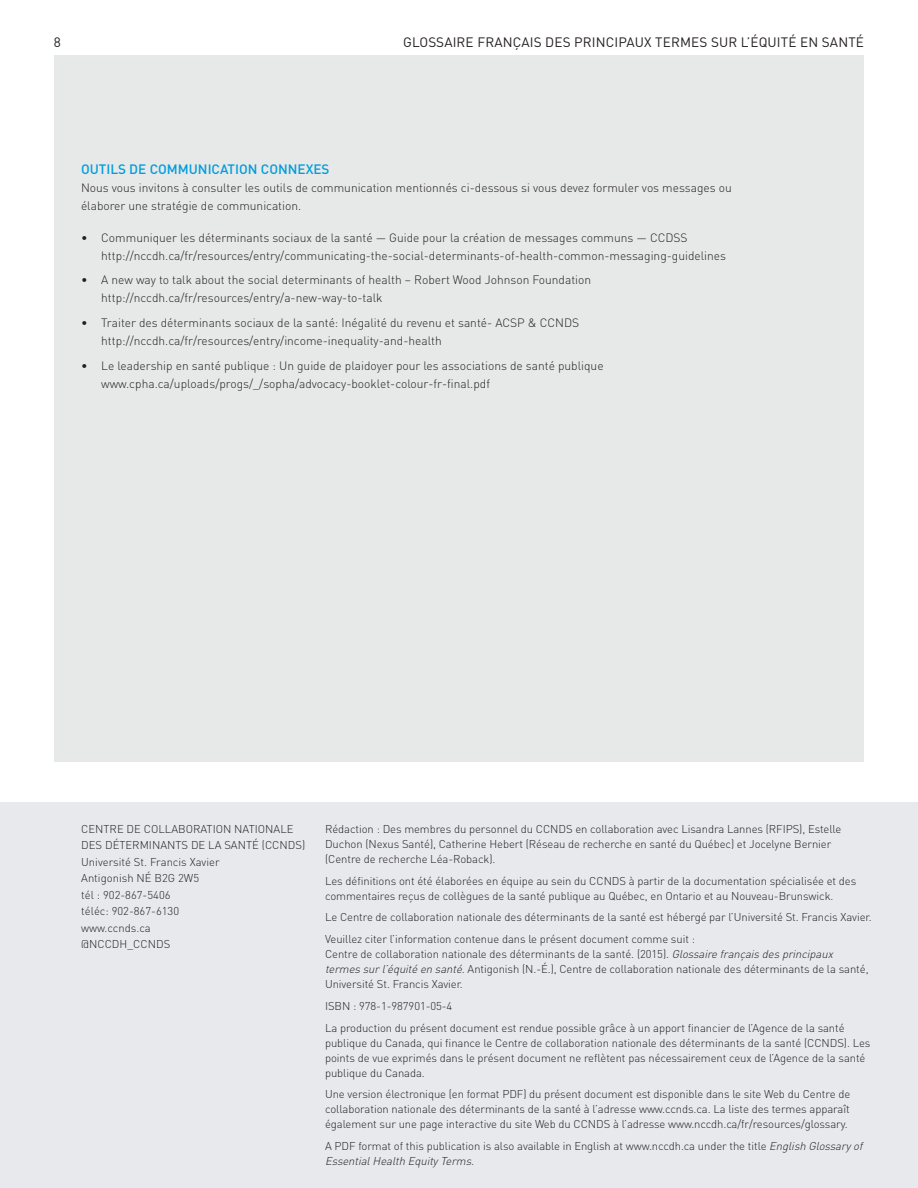
<style>
.page{position:relative;width:918px;height:1188px;background:#fff}
.page>*{position:absolute;margin:0;border:0;box-sizing:border-box;transform-origin:0 0}
.t1{font:13.5px "DIN";letter-spacing:.01em;color:#231f20}
.t2{font:500 13.5px "DIN";color:#009ddc}
.t3{font:300 12px/18px "DIN";color:#231f20}
.t4{font:300 11.25px/15px "DIN";letter-spacing:-.005em;color:#231f20}
.s1{font-style:italic}
</style>
<div class="page">
<div style="left:0;top:802px;width:918px;height:386px;background:#e7e9ec"></div>
<div style="left:54px;top:55px;width:810px;height:706px;background:#e7e8e8"></div>
<p class="t1" style="left:54px;top:33px;width:9px">8</p>
<p class="t1" style="left:403px;top:33px;width:462px">GLOSSAIRE FRANÇAIS DES PRINCIPAUX TERMES SUR L’ÉQUITÉ EN SANTÉ</p>
<p class="t2" style="left:81px;top:161px;width:250px">OUTILS DE COMMUNICATION CONNEXES</p>
<p class="t3" style="left:81px;top:179px;width:652px">Nous vous invitons à consulter les outils de communication mentionnés ci-dessous si vous devez formuler vos messages ou élaborer une stratégie de communication.</p>
<p class="t3" style="left:101px;top:228px;width:626px;text-indent:-20px">• Communiquer les déterminants sociaux de la santé — Guide pour la création de messages communs — CCDSS http://nccdh.ca/fr/resources/entry/communicating-the-social-determinants-of-health-common-messaging-guidelines</p>
<p class="t3" style="left:101px;top:271px;width:492px;text-indent:-20px">• A new way to talk about the social determinants of health – Robert Wood Johnson Foundation http://nccdh.ca/fr/resources/entry/a-new-way-to-talk</p>
<p class="t3" style="left:101px;top:314px;width:480px;text-indent:-20px">• Traiter des déterminants sociaux de la santé: Inégalité du revenu et santé- ACSP &amp; CCNDS http://nccdh.ca/fr/resources/entry/income-inequality-and-health</p>
<p class="t3" style="left:101px;top:357px;width:504px;text-indent:-20px">• Le leadership en santé publique : Un guide de plaidoyer pour les associations de santé publique www.cpha.ca/uploads/progs/_/sopha/advocacy-booklet-colour-fr-final.pdf</p>
<p class="t4" style="left:81px;top:821px;width:15px">Centre</p>
<p class="t4" style="left:127px;top:821px;width:25px">de collaboration</p>
<p class="t4" style="left:234px;top:821px;width:8px">nationale</p>
<p class="t4" style="left:81px;top:838px;width:8px">des</p>
<p class="t4" style="left:105px;top:838px;width:8px">déterminants</p>
<p class="t4" style="left:191px;top:838px;width:42px">delasanté</p>
<p class="t4" style="left:262px;top:838px;width:45px">(CCNDS)</p>
<p class="t4" style="left:81px;top:853px;width:140px;line-height:16.5px">Université St. Francis Xavier<br>Antigonish NÉ B2G 2W5<br>tél : 902-867-5406<br>téléc: 902-867-6130 www.ccnds.ca @NCCDH_CCNDS</p>
<p class="t4" style="left:325px;top:821px;width:518px">Rédaction : Des membres du personnel du CCNDS en collaboration avec Lisandra Lannes (RFIPS), Estelle<br>Duchon (Nexus Santé), Catherine Hebert (Réseau de recherche en santé du Québec) et Jocelyne Bernier (Centre de recherche Léa-Roback).</p>
<p class="t4" style="left:325px;top:873px;width:533px">Les définitions ont été élaborées en équipe au sein du CCNDS à partir de la documentation spécialisée et des commentaires reçus de collègues de la santé publique au Québec, en Ontario et au Nouveau-Brunswick.</p>
<p class="t4" style="left:325px;top:906px;width:548px;line-height:21.8px">Le Centre de collaboration nationale des déterminants de la santé est hébergé par l’Université St. Francis Xavier.<br>Veuillez citer l’information contenue dans le présent document comme suit :</p>
<p class="t4" style="left:325px;top:946px;width:545px">Centre de collaboration nationale des déterminants de la santé. (2015). <span class="s1">Glossaire françaisdesprincipaux termessurl’équité en santé.</span>Antigonish (N.-É.), Centre de collaboration nationale des déterminants de la santé,<br>Université St. Francis Xavier.</p>
<p class="t4" style="left:325px;top:995px;width:521px;line-height:21.8px">ISBN : 978-1-987901-05-4<br>La production du présent document est rendue possible grâce à un apport financier de l’Agence de la santé</p>
<p class="t4" style="left:325px;top:1035px;width:547px">publique du Canada, qui finance le Centre de collaboration nationale des déterminants de la santé (CCNDS). Les points de vue exprimés dans le présent document ne reflètent pas nécessairement ceux de l’Agence de la santé publique du Canada.</p>
<p class="t4" style="left:325px;top:1087px;width:527px;text-align:justify">Une version électronique (en format PDF) du présent document est disponible dans le site Web du Centre de collaboration nationale des déterminants de la santé à l’adresse www.ccnds.ca. La liste des termes apparaît également sur une page interactive du site Web du CCNDS à l’adresse www.nccdh.ca/fr/resources/glossary.</p>
<p class="t4" style="left:325px;top:1138px;width:542px">A PDF format of this publication is also available in English at www.nccdh.ca under the title <span class="s1">English Glossaryof<br>EssentialHealth EquityTerms.</span></p>
</div>
